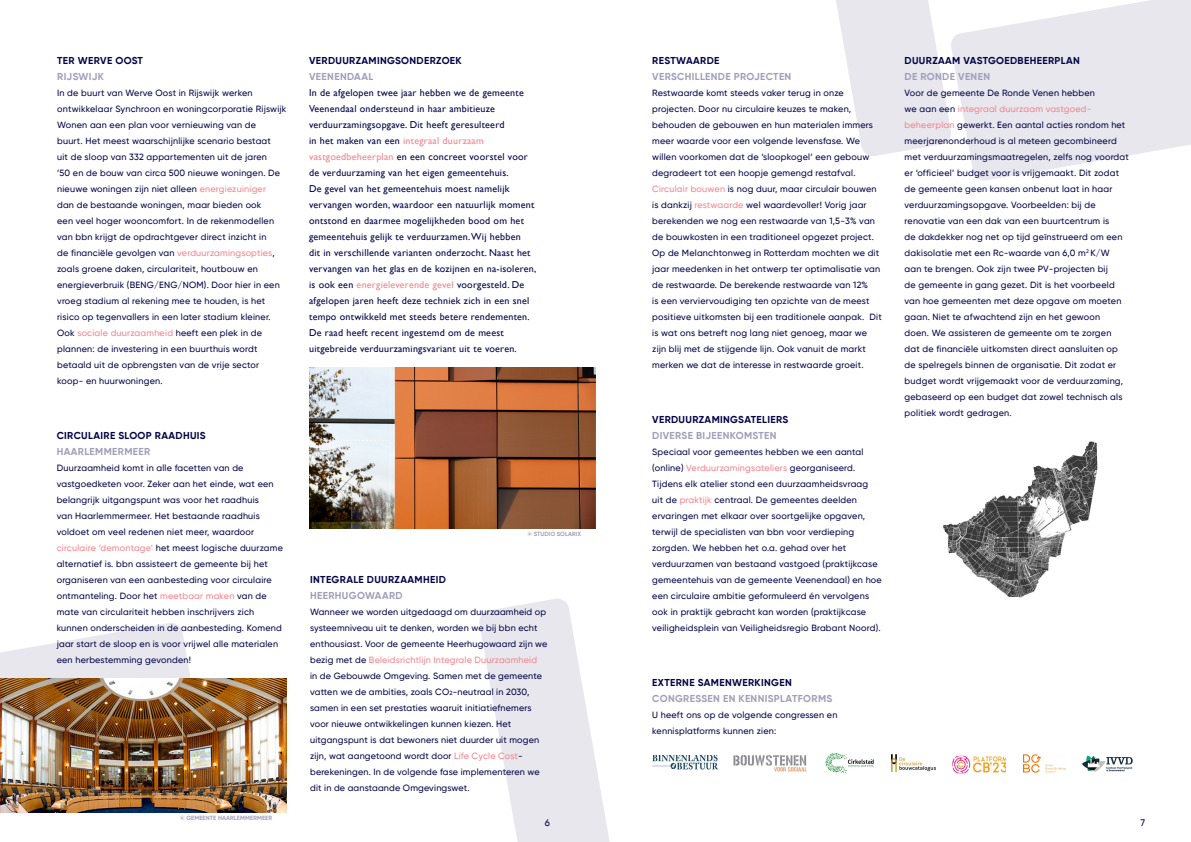
<style>
.page{position:relative;width:1191px;height:842px;background:#fff}
.page>*{position:absolute;margin:0;border:0;box-sizing:border-box;transform-origin:0 0}
._5__Body_9_16_regula{font:10px/16px "Gill Sans";letter-spacing:.025em;color:#020547}
._5__Body_9_16_regula-2{font:700 10px/16px "Gilroy";letter-spacing:.035em;color:#020547}
._5__Body_9_16_regula-3{font:700 10px "Gilroy";letter-spacing:.035em;color:#a19fb9}
._5__Body_9_16_regula-4{font:500 9.5px "Gilroy";color:#020547}
._5__Body_9_16_regula-5{font:500 9px/16px "Gilroy";letter-spacing:.025em;color:#020547}
._2__Subkop_15_17_med{font:700 6px "Gilroy";letter-spacing:.01em;color:#a19fb9}
.s1{color:#f3858d}
.s2{color:#a19fb9}
.s3{font-size:6px}
</style>
<div class="page">
<svg style="left:479px;top:599px;width:131px;height:243px"></svg>
<svg style="left:0;top:623px;width:191px;height:55px"></svg>
<svg style="left:952px;top:0;width:239px;height:181px;fill:#e7e7ed"></svg>
<svg style="left:836px;top:0;width:116px;height:156px"></svg>
<img style="left:309px;top:368px;width:286px;height:161px">
<img style="left:0;top:678px;width:287px;height:135px">
<img style="left:943px;top:441px;width:155px;height:157px">
<img style="left:1023px;top:754px;width:42px;height:18px">
<img style="left:952px;top:755px;width:54px;height:18px">
<img style="left:1082px;top:756px;width:50px;height:15px">
<img style="left:734px;top:756px;width:72px;height:15px">
<img style="left:825px;top:753px;width:21px;height:19px">
<img style="left:847px;top:759px;width:27px;height:7px">
<img style="left:891px;top:754px;width:45px;height:17px">
<img style="left:652px;top:755px;width:65px;height:14px">
<p class="_5__Body_9_16_regula-2" style="left:57px;top:53px;width:87px">TER WERVE OOST</p>
<p class="_5__Body_9_16_regula-3" style="left:57px;top:71px;width:48px">RIJSWIJK</p>
<p class="_5__Body_9_16_regula-5" style="left:57px;top:85px;width:231px">In de buurt van Werve Oost in Rijswijk werken ontwikkelaar Synchroon en woningcorporatie Rijswijk Wonen aan een plan voor vernieuwing van de<br>buurt. Het meest waarschijnlijke scenario bestaat<br>uit de sloop van 332 appartementen uit de jaren<br>’50 en de bouw van circa 500 nieuwe woningen. De nieuwe woningen zijn niet alleen <span class="s1">energiezuiniger<br></span>dan de bestaande woningen, maar bieden ook<br>een veel hoger wooncomfort. In de rekenmodellen van bbn krijgt de opdrachtgever direct inzicht in<br>de financiële gevolgen van <span class="s1">verduurzamingsopties</span>, zoals groene daken, circulariteit, houtbouw en energieverbruik (BENG/ENG/NOM). Door hier in een vroeg stadium al rekening mee te houden, is het risico op tegenvallers in een later stadium kleiner.<br>Ook <span class="s1">sociale duurzaamheid</span> heeft een plek in de plannen: de investering in een buurthuis wordt betaald uit de opbrengsten van de vrije sector koop- en huurwoningen.</p>
<p class="_5__Body_9_16_regula-2" style="left:57px;top:428px;width:150px">CIRCULAIRE SLOOP RAADHUIS<br><span class="s2">HAARLEMMERMEER</span></p>
<p class="_5__Body_9_16_regula-5" style="left:57px;top:460px;width:228px">Duurzaamheid komt in alle facetten van de vastgoedketen voor. Zeker aan het einde, wat een belangrijk uitgangspunt was voor het raadhuis<br>van Haarlemmermeer. Het bestaande raadhuis voldoet om veel redenen niet meer, waardoor <span class="s1">circulaire ‘demontage’</span> het meest logische duurzame alternatief is. bbn assisteert de gemeente bij het organiseren van een aanbesteding voor circulaire ontmanteling. Door het <span class="s1">meetbaar maken</span> van de mate van circulariteit hebben inschrijvers zich kunnen onderscheiden in de aanbesteding. Komend jaar start de sloop en is voor vrijwel alle materialen een herbestemming gevonden!</p>
<p class="_2__Subkop_15_17_med" style="left:180px;top:815px;width:94px">© GEMEENTE HAARLEMMERMEER</p>
<p class="_5__Body_9_16_regula-2" style="left:309px;top:53px;width:154px">VERDUURZAMINGSONDERZOEK</p>
<p class="_5__Body_9_16_regula-3" style="left:309px;top:71px;width:66px">VEENENDAAL</p>
<p class="_5__Body_9_16_regula" style="left:309px;top:85px;width:220px">In de afgelopen twee jaar hebben we de gemeente Veenendaal ondersteund in haar ambitieuze verduurzamingsopgave. Dit heeft geresulteerd<br>in het maken van een <span class="s1">integraal duurzaam vastgoedbeheerplan</span> en een concreet voorstel voor de verduurzaming van het eigen gemeentehuis.</p>
<p class="_5__Body_9_16_regula" style="left:309px;top:181px;width:229px">De gevel van het gemeentehuis moest namelijk vervangen worden, waardoor een natuurlijk moment ontstond en daarmee mogelijkheden bood om het gemeentehuis gelijk te verduurzamen. Wij hebben<br>dit in verschillende varianten onderzocht. Naast het vervangen van het glas en de kozijnen en na-isoleren, is ook een <span class="s1">energieleverende gevel</span> voorgesteld. De afgelopen jaren heeft deze techniek zich in een snel tempo ontwikkeld met steeds betere rendementen.<br>De raad heeft recent ingestemd om de meest uitgebreide verduurzamingsvariant uit te voeren.</p>
<p class="_2__Subkop_15_17_med" style="left:527px;top:530px;width:55px">© STUDIO SOLARIX</p>
<p class="_5__Body_9_16_regula-2" style="left:310px;top:572px;width:137px">INTEGRALE DUURZAAMHEID</p>
<p class="_5__Body_9_16_regula-3" style="left:310px;top:589px;width:94px">HEERHUGOWAARD</p>
<p class="_5__Body_9_16_regula-5" style="left:310px;top:604px;width:239px">Wanneer we worden uitgedaagd om duurzaamheid op systeemniveau uit te denken, worden we bij bbn echt enthousiast. Voor de gemeente Heerhugowaard zijn we bezig met de <span class="s1">Beleidsrichtlijn Integrale Duurzaamheid<br></span>in de Gebouwde Omgeving. Samen met de gemeente vatten we de ambities, zoals CO<span class="s3">2</span>-neutraal in 2030, samen in een set prestaties waaruit initiatiefnemers voor nieuwe ontwikkelingen kunnen kiezen. Het uitgangspunt is dat bewoners niet duurder uit mogen zijn, wat aangetoond wordt door <span class="s1">Life Cycle Cost&shy;</span>berekeningen. In de volgende fase implementeren we dit in de aanstaande Omgevingswet.</p>
<p class="_5__Body_9_16_regula-4" style="left:545px;top:817px;width:7px">6</p>
<p class="_5__Body_9_16_regula-2" style="left:652px;top:53px;width:69px">RESTWAARDE</p>
<p class="_5__Body_9_16_regula-3" style="left:652px;top:71px;width:141px">VERSCHILLENDE PROJECTEN</p>
<p class="_5__Body_9_16_regula-5" style="left:652px;top:85px;width:231px">Restwaarde komt steeds vaker terug in onze projecten. Door nu circulaire keuzes te maken, behouden de gebouwen en hun materialen immers meer waarde voor een volgende levensfase. We willen voorkomen dat de ‘sloopkogel’ een gebouw degradeert tot een hoopje gemengd restafval.<br><span class="s1">Circulair bouwen</span> is nog duur, maar circulair bouwen is dankzij <span class="s1">restwaarde</span> wel waardevoller! Vorig jaar berekenden we nog een restwaarde van 1,5-3% van de bouwkosten in een traditioneel opgezet project.<br>Op de Melanchtonweg in Rotterdam mochten we dit jaar meedenken in het ontwerp ter optimalisatie van de restwaarde. De berekende restwaarde van 12%<br>is een verviervoudiging ten opzichte van de meest positieve uitkomsten bij een traditionele aanpak. Dit is wat ons betreft nog lang niet genoeg, maar we zijn blij met de stijgende lijn. Ook vanuit de markt merken we dat de interesse in restwaarde groeit.</p>
<p class="_5__Body_9_16_regula-2" style="left:652px;top:412px;width:138px">VERDUURZAMINGSATELIERS</p>
<p class="_5__Body_9_16_regula-3" style="left:652px;top:430px;width:126px">DIVERSE BIJEENKOMSTEN</p>
<p class="_5__Body_9_16_regula-5" style="left:652px;top:444px;width:231px">Speciaal voor gemeentes hebben we een aantal (online) <span class="s1">Verduurzamingsateliers</span> georganiseerd.<br>Tijdens elk atelier stond een duurzaamheidsvraag<br>uit de <span class="s1">praktijk</span> centraal. De gemeentes deelden ervaringen met elkaar over soortgelijke opgaven, terwijl de specialisten van bbn voor verdieping zorgden. We hebben het o.a. gehad over het verduurzamen van bestaand vastgoed (praktijkcase gemeentehuis van de gemeente Veenendaal) en hoe een circulaire ambitie geformuleerd én vervolgens ook in praktijk gebracht kan worden (praktijkcase veiligheidsplein van Veiligheidsregio Brabant Noord).</p>
<p class="_5__Body_9_16_regula-2" style="left:652px;top:675px;width:141px">EXTERNE SAMENWERKINGEN</p>
<p class="_5__Body_9_16_regula-3" style="left:652px;top:692px;width:181px">CONGRESSEN EN KENNISPLATFORMS</p>
<p class="_5__Body_9_16_regula-5" style="left:652px;top:707px;width:187px">U heeft ons op de volgende congressen en kennisplatforms kunnen zien:</p>
<p class="_5__Body_9_16_regula-2" style="left:904px;top:53px;width:177px">DUURZAAM VASTGOEDBEHEERPLAN</p>
<p class="_5__Body_9_16_regula-3" style="left:904px;top:71px;width:87px">DE RONDE VENEN</p>
<p class="_5__Body_9_16_regula-5" style="left:904px;top:85px;width:226px">Voor de gemeente De Ronde Venen hebben<br>we aan een <span class="s1">integraal duurzaam vastgoed&shy;beheerplan</span> gewerkt. Een aantal acties rondom het meerjarenonderhoud is al meteen gecombineerd met verduurzamingsmaatregelen, zelfs nog voordat er ‘officieel’ budget voor is vrijgemaakt. Dit zodat de gemeente geen kansen onbenut laat in haar verduurzamingsopgave. Voorbeelden: bij de renovatie van een dak van een buurtcentrum is<br>de dakdekker nog net op tijd geïnstrueerd om een dakisolatie met een Rc-waarde van 6,0 m<sup>2</sup> K/W aan te brengen. Ook zijn twee PV-projecten bij<br>de gemeente in gang gezet. Dit is het voorbeeld van hoe gemeenten met deze opgave om moeten gaan. Niet te afwachtend zijn en het gewoon<br>doen. We assisteren de gemeente om te zorgen dat de financiële uitkomsten direct aansluiten op de spelregels binnen de organisatie. Dit zodat er budget wordt vrijgemaakt voor de verduurzaming, gebaseerd op een budget dat zowel technisch als politiek wordt gedragen.</p>
<p class="_5__Body_9_16_regula-4" style="left:1140px;top:817px;width:6px">7</p>
</div>
